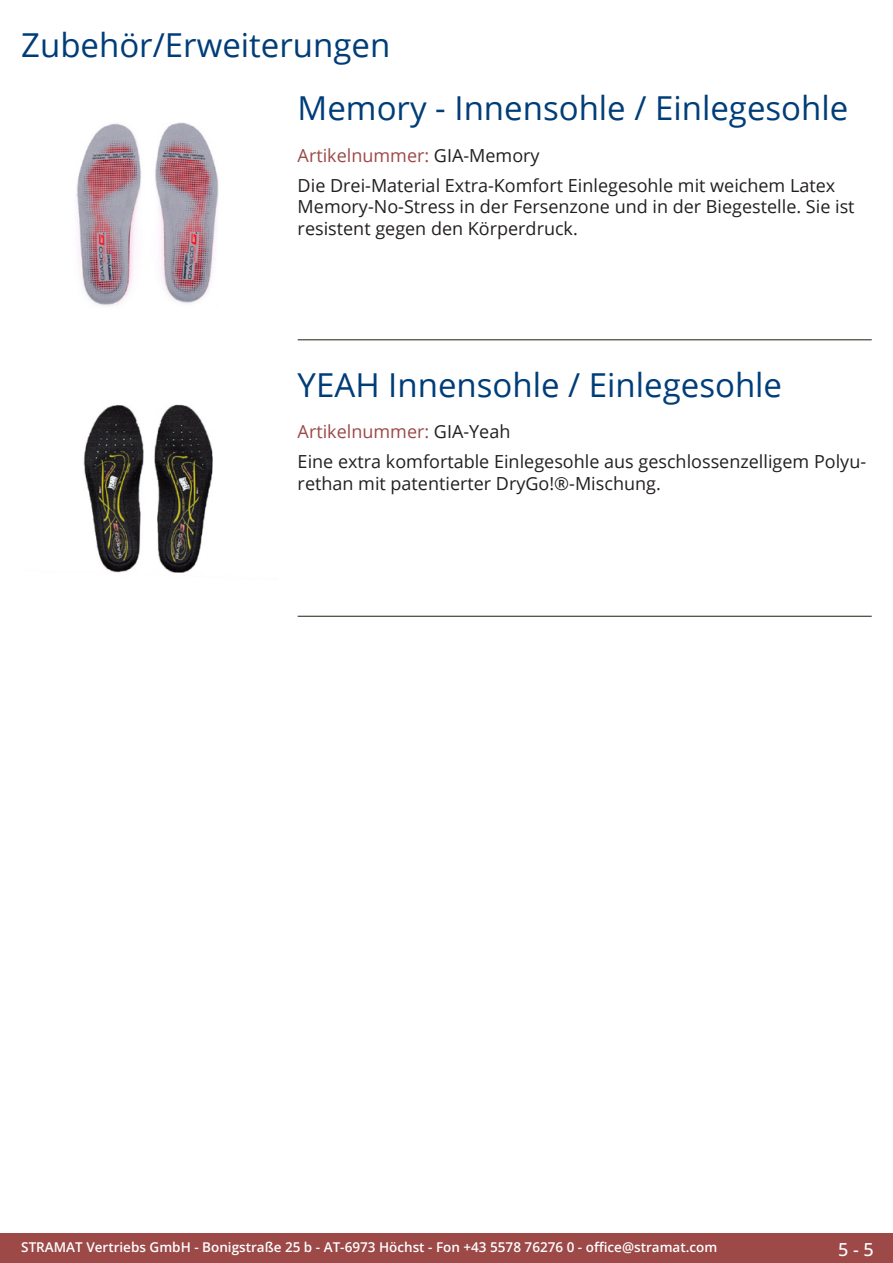
<style>
.page{position:relative;width:893px;height:1263px;background:#fff}
.page>*{position:absolute;margin:0;border:0;box-sizing:border-box;transform-origin:0 0}
.Produkttitel{font:33px "Open Sans";color:#003d78}
.RastTitel{font:33px "Open Sans";color:#003d78}
.Beschreibung_Text{font:18px/21.6px "Open Sans";color:#231f20}
.TechDaten_Überschrif{font:18px "Open Sans";color:#9c4948}
.t1{font:500 18px "Open Sans";color:#fff}
.t2{font:600 13.5px "Open Sans";color:#fff}
.s1{color:#231f20}
</style>
<div class="page">
<div style="left:0;top:1233px;width:893px;height:30px;background:#9c4948"></div>
<hr style="left:298px;top:340px;width:574px;height:1px;background:#201d08">
<hr style="left:298px;top:616px;width:574px;height:1px;background:#201d08">
<img style="left:76px;top:122px;width:143px;height:185px">
<img style="left:83px;top:404px;width:130px;height:169px">
<p class="RastTitel" style="left:21px;top:22px;width:370px">Zubehör/Erweiterungen</p>
<p class="Produkttitel" style="left:298px;top:86px;width:552px">Memory - Innensohle / Einlegesohle</p>
<p class="TechDaten_Überschrif" style="left:298px;top:143px;width:243px">Artikelnummer: <span class="s1">GIA-Memory</span></p>
<p class="Beschreibung_Text" style="left:298px;top:174px;width:558px">Die Drei-Material Extra-Komfort Einlegesohle mit weichem Latex<br>Memory-No-Stress in der Fersenzone und in der Biegestelle. Sie ist resistent gegen den Körperdruck.</p>
<p class="Produkttitel" style="left:298px;top:362px;width:486px">YEAH Innensohle / Einlegesohle</p>
<p class="TechDaten_Überschrif" style="left:298px;top:420px;width:214px">Artikelnummer: <span class="s1">GIA-Yeah</span></p>
<p class="Beschreibung_Text" style="left:298px;top:450px;width:569px">Eine extra komfortable Einlegesohle aus geschlossenzelligem Polyu&shy;rethan mit patentierter DryGo!®-Mischung.</p>
<p class="t2" style="left:21px;top:1238px;width:698px">STRAMAT Vertriebs GmbH - Bonigstraße 25 b - AT-6973 Höchst - Fon +43 5578 76276 0 - office@stramat.com</p>
<p class="t1" style="left:838px;top:1237px;width:37px">5 - 5</p>
</div>
